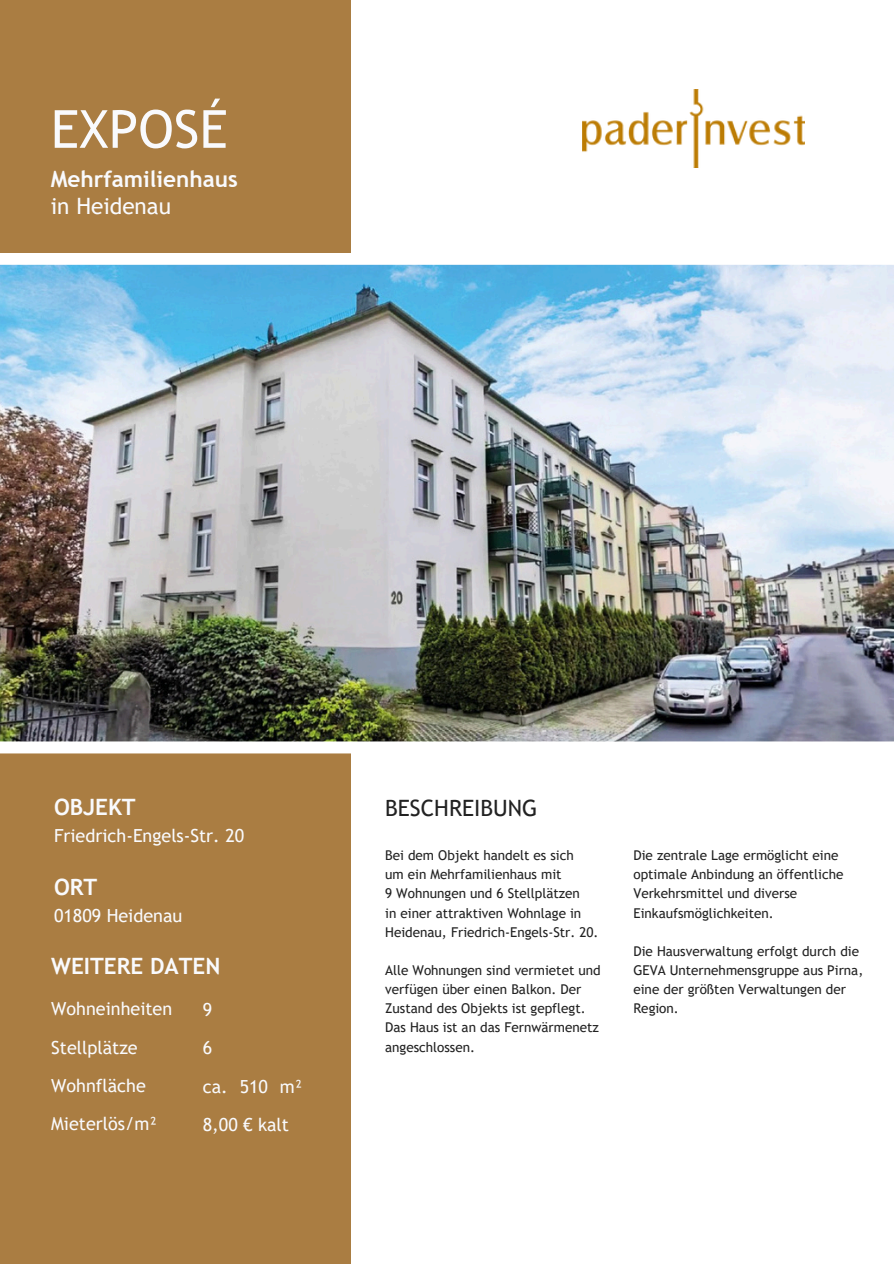
<style>
.page{position:relative;width:894px;height:1264px;background:#fff}
.page>*{position:absolute;margin:0;border:0;box-sizing:border-box;transform-origin:0 0}
.t1{font:52.5px "Trebuchet MS";letter-spacing:.005em;color:#f9fafd}
.t2{font:700 22.5px/27px "Trebuchet MS";color:#f9fafd}
.t3{font:22.5px "Trebuchet MS";color:#222}
.t4{font:18px/38.2px "Trebuchet MS";color:#f9fafd}
.t5{font:13.5px/19.2px "Trebuchet MS";color:#222}
.s1{font-weight:400}
</style>
<div class="page">
<div style="left:0;top:0;width:350px;height:1263px;background:#aa7d42"></div>
<img style="left:0;top:253px;width:893px;height:500px">
<img style="left:582px;top:89px;width:222px;height:78px">
<h3 class="t1" style="left:51px;top:98px;width:178px">EXPOSÉ</h3>
<h3 class="t2" style="left:51px;top:166px;width:188px">Mehrfamilienhaus <span class="s1">in Heidenau</span></h3>
<h3 class="t2" style="left:54px;top:793px;width:83px">OBJEKT</h3>
<h3 class="t4" style="left:54px;top:816px;width:192px">Friedrich-Engels-Str. 20</h3>
<h3 class="t2" style="left:54px;top:873px;width:45px">ORT</h3>
<h3 class="t4" style="left:54px;top:896px;width:130px">01809 Heidenau</h3>
<p class="t2" style="left:51px;top:952px;width:171px">WEITERE DATEN</p>
<p class="t4" style="left:51px;top:989px;width:122px">Wohneinheiten<br>Stellplätze<br>Wohnfläche<br>Mieterlös/m²</p>
<p class="t4" style="left:203px;top:990px;width:102px">9<br>6<br>ca. 510 m²<br>8,00 € kalt</p>
<p class="t3" style="left:385px;top:794px;width:154px">BESCHREIBUNG</p>
<p class="t5" style="left:385px;top:845px;width:190px">Bei dem Objekt handelt es sich</p>
<p class="t5" style="left:385px;top:864px;width:178px">um ein Mehrfamilienhaus mit</p>
<h1 class="t5" style="left:385px;top:884px;width:196px">9 Wohnungen und 6 Stellplätzen</h1>
<p class="t5" style="left:385px;top:903px;width:215px">in einer attraktiven Wohnlage in<br>Heidenau, Friedrich-Engels-Str. 20.</p>
<p class="t5" style="left:385px;top:960px;width:217px">Alle Wohnungen sind vermietet und verfügen über einen Balkon. Der<br>Zustand des Objekts ist gepflegt.</p>
<p class="t5" style="left:385px;top:1017px;width:215px">Das Haus ist an das Fernwärmenetz angeschlossen.</p>
<p class="t5" style="left:633px;top:845px;width:211px">Die zentrale Lage ermöglicht eine optimale Anbindung an öffentliche<br>Verkehrsmittel und diverse<br>Einkaufsmöglichkeiten.</p>
<p class="t5" style="left:633px;top:941px;width:231px">Die Hausverwaltung erfolgt durch die<br>GEVA Unternehmensgruppe aus Pirna, eine der größten Verwaltungen der<br>Region.</p>
</div>
